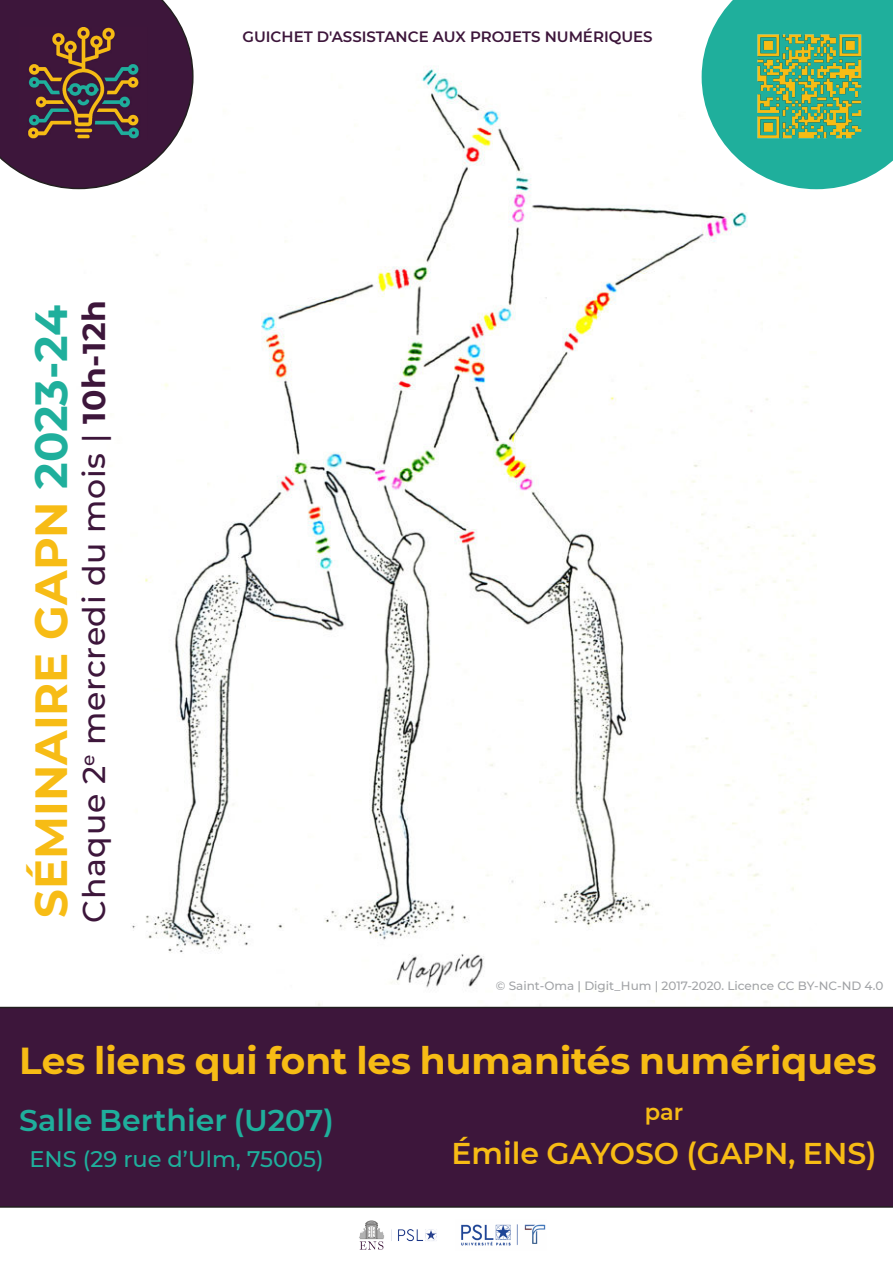
<style>
.page{position:relative;width:893px;height:1263px;background:#fff}
.page>*{position:absolute;margin:0;border:0;box-sizing:border-box;transform-origin:0 0}
.t1{font:700 45px "Montserrat";color:#f7bc15}
.t2{font:700 37.5px "Montserrat";color:#f7bc15}
.t3{font:500 31.5px "Montserrat";letter-spacing:.02em;color:#3d163b}
.t4{font:600 30px "Montserrat";color:#f7bc15}
.t5{font:600 30px "Montserrat";color:#1faf9c}
.t6{font:500 22.5px "Montserrat";color:#1faf9c}
.t7{font:600 22.5px "Montserrat";color:#f7bc15}
.t8{font:600 15px "Montserrat";color:#3d163b}
.t9{font:500 12px "Montserrat";color:#a1a3a6}
.s1{color:#1faf9c}
.s2{font-weight:700}
</style>
<div class="page">
<img style="left:76px;top:67px;width:741px;height:940px">
<svg style="left:702px;top:0;width:191px;height:189px"></svg>
<img style="left:359px;top:1220px;width:78px;height:30px">
<img style="left:461px;top:1224px;width:85px;height:22px">
<svg style="left:0;top:0;width:194px;height:189px"></svg>
<div style="left:0;top:1007px;width:893px;height:201px;background:#3d163b"></div>
<img style="left:19px;top:27px;width:129px;height:112px">
<img style="left:742px;top:19px;width:135px;height:135px">
<p class="t1" style="left:19px;top:918px;width:614px;rotate:-90deg">SÉMINAIRE GAPN <span class="s1">2023-24</span></p>
<p class="t3" style="left:72px;top:922px;width:624px;rotate:-90deg">Chaque 2<sup>e</sup> mercredi du mois | <span class="s2">10h-12h</span></p>
<p class="t8" style="left:242px;top:26px;width:412px">GUICHET D'ASSISTANCE AUX PROJETS NUMÉRIQUES</p>
<p class="t9" style="left:496px;top:977px;width:389px">© Saint-Oma | Digit_Hum | 2017-2020. Licence CC BY-NC-ND 4.0</p>
<p class="t2" style="left:19px;top:1033px;width:859px">Les liens qui font les humanités numériques</p>
<p class="t5" style="left:19px;top:1099px;width:316px">Salle Berthier (U207)</p>
<p class="t6" style="left:30px;top:1143px;width:296px">ENS (29 rue d’Ulm, 75005)</p>
<p class="t7" style="left:645px;top:1096px;width:40px">par</p>
<p class="t4" style="left:451px;top:1132px;width:427px">Émile GAYOSO (GAPN, ENS)</p>
</div>
